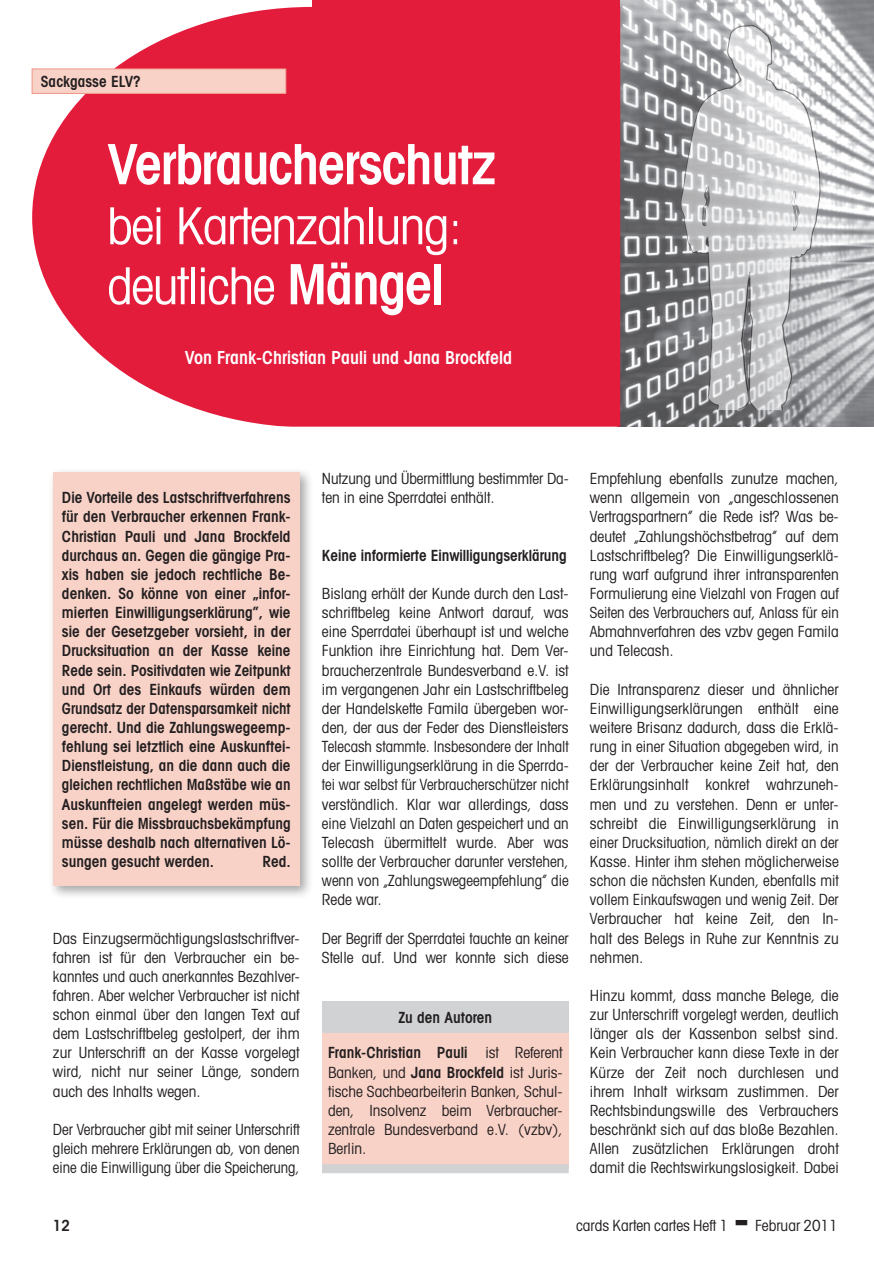
<style>
.page{position:relative;width:874px;height:1275px;background:#fff}
.page>*{position:absolute;margin:0;border:0;box-sizing:border-box;transform-origin:0 0}
.t1{font:600 condensed 55.5px "Avant Garde";letter-spacing:-.025em;color:#fff}
.t2{font:condensed 51px/60px "Avant Garde";letter-spacing:-.025em;color:#fff}
.t3{font:600 condensed 18px "Avant Garde";color:#fff}
.t4{font:condensed 15.3px/19.2px "Avant Garde";color:#231f20;text-align:justify}
.t5{font:600 condensed 15.3px/19.2px "Avant Garde";color:#231f20;text-align:justify}
.t6{font:condensed 15.3px/19.2px "Avant Garde";color:#231f20;scale:.96 1}
.s1{font-weight:600;font-size:55.5px}
.s2{font-weight:600}
</style>
<div class="page">
<img style="left:620px;top:0;width:254px;height:427px">
<svg style="left:32px;top:7px;width:588px;height:420px;fill:#e41c3b"></svg>
<div style="left:313px;top:0;width:307px;height:7px;background:#e41c3b"></div>
<div style="left:32px;top:69px;width:254px;height:24px;background:#f9d2c7"></div>
<div style="left:32px;top:69px;width:254px;height:25px;border:1px solid #f09588"></div>
<div style="left:47px;top:466px;width:265px;height:433px;background:#231f20;opacity:.4"></div>
<div style="left:53px;top:472px;width:247px;height:414px;background:#f9d2c7"></div>
<div style="left:322px;top:1027px;width:247px;height:141px;background:#f9d2c7"></div>
<div style="left:322px;top:1001px;width:247px;height:31px;background:#d1d2d4"></div>
<div style="left:322px;top:1164px;width:247px;height:9px;background:#d1d2d4"></div>
<img style="left:727px;top:25px;width:24px;height:60px">
<p class="t5" style="left:41px;top:72px;width:101px">Sackgasse ELV?</p>
<h1 class="t1" style="left:107px;top:130px;width:390px">Verbraucherschutz</h1>
<h2 class="t2" style="left:107px;top:195px;width:357px">bei Kartenzahlung: deutliche <span class="s1">Mängel</span></h2>
<p class="t3" style="left:185px;top:346px;width:329px">Von Frank-Christian Pauli und Jana Brockfeld</p>
<p class="t5" style="left:62px;top:488px;width:230px">Die Vorteile des Lastschriftverfahrens für den Verbraucher erkennen Frank-Christian Pauli und Jana Brockfeld durchaus an. Gegen die gängige Pra&shy;xis haben sie jedoch rechtliche Be&shy;denken. So könne von einer „infor&shy;mierten Einwilligungserklärung”, wie sie der Gesetzgeber vorsieht, in der Drucksituation an der Kasse keine Rede sein. Positivdaten wie Zeitpunkt und Ort des Einkaufs würden dem Grundsatz der Datensparsamkeit nicht gerecht. Und die Zahlungswegeemp&shy;fehlung sei letztlich eine Auskunftei-Dienstleistung, an die dann auch die gleichen rechtlichen Maßstäbe wie an Auskunfteien angelegt werden müs&shy;sen. Für die Missbrauchsbekämpfung müsse deshalb nach alternativen Lö&shy;sungen gesucht werden.</p>
<p class="t5" style="left:262px;top:851px;width:30px">Red.</p>
<p class="t4" style="left:53px;top:928px;width:248px">Das Einzugsermächtigungslastschriftver&shy;fahren ist für den Verbraucher ein be&shy;kanntes und auch anerkanntes Bezahlver&shy;fahren. Aber welcher Verbraucher ist nicht schon einmal über den langen Text auf dem Lastschriftbeleg gestolpert, der ihm zur Unterschrift an der Kasse vorgelegt wird, nicht nur seiner Länge, sondern auch des Inhalts wegen.</p>
<p class="t4" style="left:53px;top:1119px;width:248px">Der Verbraucher gibt mit seiner Unterschrift gleich mehrere Erklärungen ab, von denen eine die Einwilligung über die Speicherung,</p>
<p class="t4" style="left:322px;top:468px;width:248px">Nutzung und Übermittlung bestimmter Da&shy;ten in eine Sperrdatei enthält.</p>
<p class="t5" style="left:322px;top:545px;width:246px">Keine informierte Einwilligungserklärung</p>
<p class="t4" style="left:322px;top:583px;width:248px">Bislang erhält der Kunde durch den Last&shy;schriftbeleg keine Antwort darauf, was eine Sperrdatei überhaupt ist und welche Funktion ihre Einrichtung hat. Dem Ver&shy;braucherzentrale Bundesverband e.V. ist im vergangenen Jahr ein Lastschriftbeleg der Handelskette Famila übergeben wor&shy;den, der aus der Feder des Dienstleisters Telecash stammte. Insbesondere der Inhalt der Einwilligungserklärung in die Sperrda&shy;tei war selbst für Verbraucherschützer nicht verständlich. Klar war allerdings, dass eine Vielzahl an Daten gespeichert und an Telecash übermittelt wurde. Aber was sollte der Verbraucher darunter verstehen, wenn von „Zahlungswegeempfehlung” die Rede war.</p>
<p class="t6" style="left:322px;top:928px;width:258px">Der Begriff der Sperrdatei tauchte an keiner<br>Stelle auf. Und wer konnte sich diese</p>
<p class="t5" style="left:398px;top:1007px;width:95px">Zu den Autoren</p>
<p class="t4" style="left:328px;top:1042px;width:236px"><span class="s2">Frank-Christian Pauli</span> ist Referent Banken, und <span class="s2">Jana Brockfeld</span> ist Juris&shy;tische Sachbearbeiterin Banken, Schul&shy;den, Insolvenz beim Verbraucher&shy;zentrale Bundesverband e.V. (vzbv), Berlin.</p>
<p class="t4" style="left:590px;top:468px;width:250px">Empfehlung ebenfalls zunutze machen, wenn allgemein von „angeschlossenen Vertragspartnern” die Rede ist? Was be&shy;deutet „Zahlungshöchstbetrag” auf dem Lastschriftbeleg? Die Einwilligungserklä&shy;rung warf aufgrund ihrer intransparenten Formulierung eine Vielzahl von Fragen auf Seiten des Verbrauchers auf, Anlass für ein Abmahnverfahren des vzbv gegen Famila und Telecash.</p>
<p class="t4" style="left:590px;top:679px;width:250px">Die Intransparenz dieser und ähnlicher Einwilligungserklärungen enthält eine weitere Brisanz dadurch, dass die Erklä&shy;rung in einer Situation abgegeben wird, in der der Verbraucher keine Zeit hat, den Erklärungsinhalt konkret wahrzuneh&shy;men und zu verstehen. Denn er unter&shy;schreibt die Einwilligungserklärung in einer Drucksituation, nämlich direkt an der Kasse. Hinter ihm stehen möglicherweise schon die nächsten Kunden, ebenfalls mit vollem Einkaufswagen und wenig Zeit. Der Verbraucher hat keine Zeit, den In&shy;halt des Belegs in Ruhe zur Kenntnis zu nehmen.</p>
<p class="t4" style="left:590px;top:985px;width:250px">Hinzu kommt, dass manche Belege, die zur Unterschrift vorgelegt werden, deutlich länger als der Kassenbon selbst sind.<br>Kein Verbraucher kann diese Texte in der Kürze der Zeit noch durchlesen und ihrem Inhalt wirksam zustimmen. Der Rechtsbindungswille des Verbrauchers beschränkt sich auf das bloße Bezahlen.<br>Allen zusätzlichen Erklärungen droht damit die Rechtswirkungslosigkeit. Dabei</p>
<p class="t5" style="left:53px;top:1215px;width:19px">12</p>
<p class="t4" style="left:576px;top:1215px;width:153px">cards Karten cartes Heft 1</p>
<p class="t4" style="left:755px;top:1215px;width:84px">Februar 2011</p>
</div>
